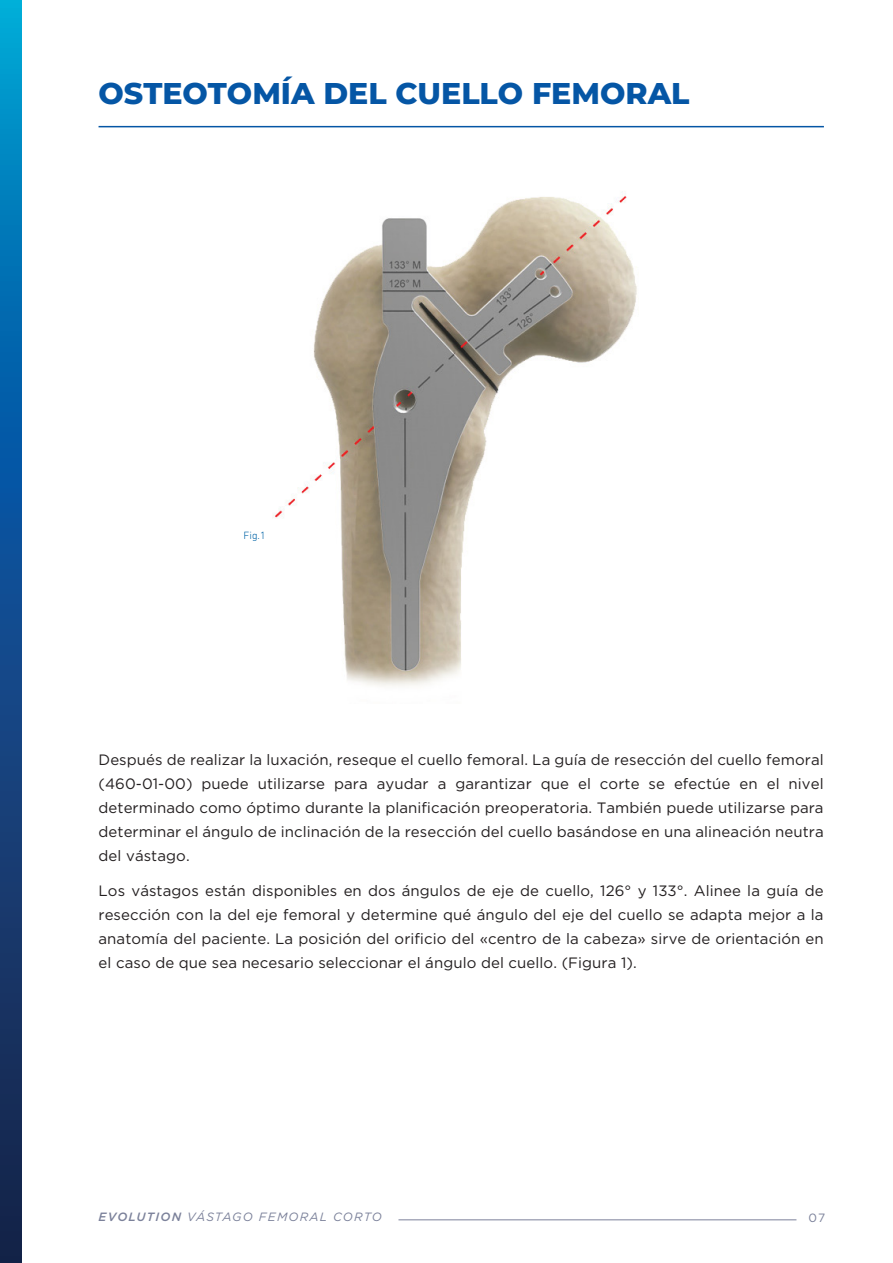
<style>
.page{position:relative;width:893px;height:1263px;background:#fff}
.page>*{position:absolute;margin:0;border:0;box-sizing:border-box;transform-origin:0 0}
.t1{font:800 30px "Montserrat";color:#0556a5}
.t2{font:15px/24px "Gotham";letter-spacing:.005em;color:#231f20;text-align:justify}
.t3{font:italic 12px "Gotham";letter-spacing:.09em;color:#7b819a}
.t4{font:12px "Gotham";color:#7b819a}
.t5{font:300 10.65px "DIN Next LT Pro";color:#0063a6}
.s1{font-weight:500}
</style>
<div class="page">
<hr style="left:99px;top:126px;width:725px;height:1px;background:#0556a5">
<img style="left:273px;top:191px;width:364px;height:495px">
<svg style="left:0;top:0;width:21px;height:1263px;background:#0d538d"></svg>
<hr style="left:398px;top:1219px;width:398px;height:1px;background:#7b819a">
<h1 class="t1" style="left:99px;top:73px;width:592px">OSTEOTOMÍA DEL CUELLO FEMORAL</h1>
<p class="t5" style="left:244px;top:529px;width:24px">Fig.1</p>
<p class="t2" style="left:99px;top:747px;width:727px">Después de realizar la luxación, reseque el cuello femoral. La guía de resección del cuello femoral (460-01-00) puede utilizarse para ayudar a garantizar que el corte se efectúe en el nivel determinado como óptimo durante la planificación preoperatoria. También puede utilizarse para determinar el ángulo de inclinación de la resección del cuello basándose en una alineación neutra del vástago.</p>
<p class="t2" style="left:99px;top:878px;width:727px">Los vástagos están disponibles en dos ángulos de eje de cuello, 126° y 133°. Alinee la guía de resección con la del eje femoral y determine qué ángulo del eje del cuello se adapta mejor a la anatomía del paciente. La posición del orificio del «centro de la cabeza» sirve de orientación en el caso de que sea necesario seleccionar el ángulo del cuello. (Figura 1).</p>
<p class="t3" style="left:99px;top:1209px;width:285px"><span class="s1">EVOLUTION</span> VÁSTAGO FEMORAL CORTO</p>
<p class="t4" style="left:809px;top:1210px;width:18px">07</p>
</div>
